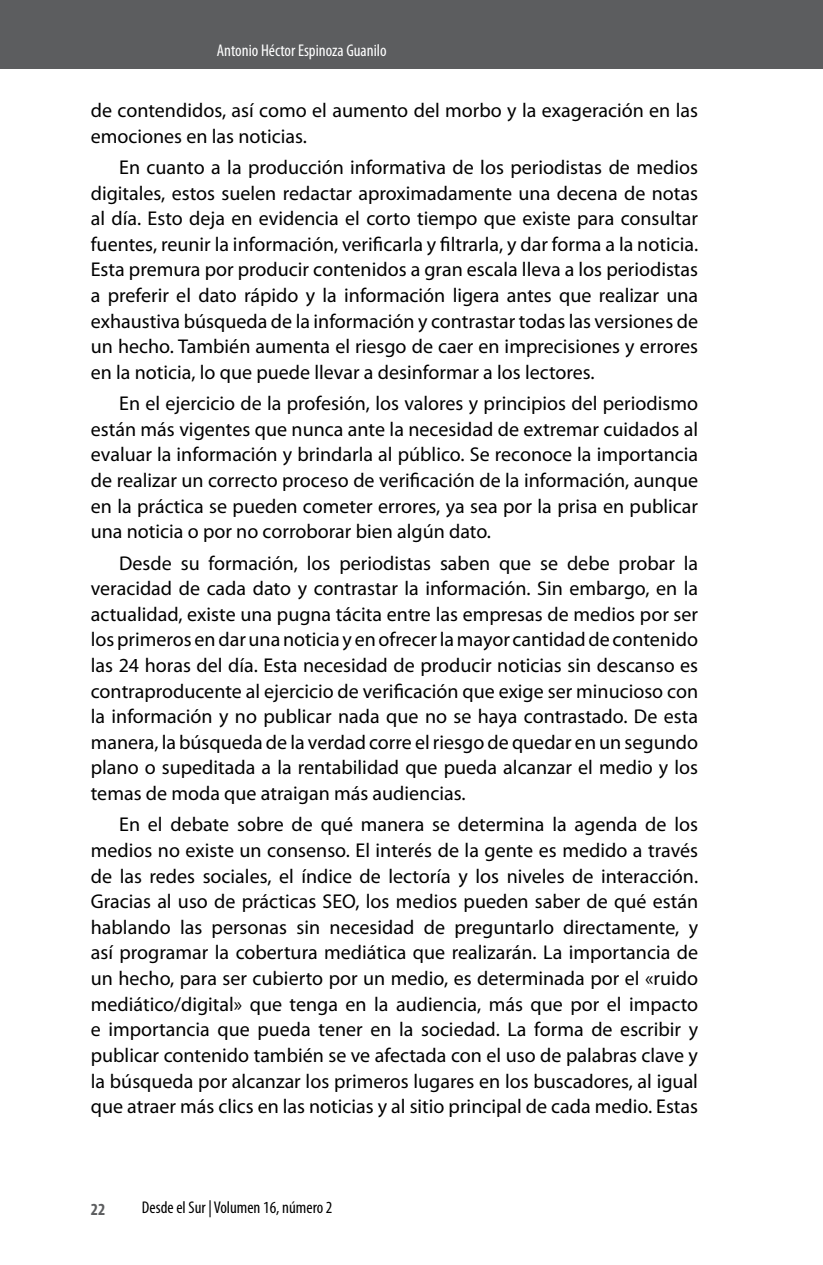
<style>
.page{position:relative;width:823px;height:1265px;background:#fff}
.page>*{position:absolute;margin:0;border:0;box-sizing:border-box;transform-origin:0 0}
.t1{font:20px/25.6px "Myriad Pro";color:#000;text-align:justify}
.t2{font:condensed 17px "Myriad Pro";color:#000}
.t3{font:condensed 17px "Myriad Pro";color:#fff}
.t4{font:700 condensed 17px "Myriad Pro";color:#5c5d5f}
</style>
<div class="page">
<div style="left:0;top:0;width:822px;height:68px;background:#5c5d5f"></div>
<p class="t3" style="left:217px;top:40px;width:171px">Antonio Héctor Espinoza Guanilo</p>
<p class="t1" style="left:91px;top:97px;width:608px">de contendidos, así como el aumento del morbo y la exageración en las emociones en las noticias.</p>
<p class="t1" style="left:91px;top:154px;width:608px;text-indent:28px">En cuanto a la producción informativa de los periodistas de medios digitales, estos suelen redactar aproximadamente una decena de notas al día. Esto deja en evidencia el corto tiempo que existe para consultar fuentes, reunir la información, verificarla y filtrarla, y dar forma a la noticia.<br>Esta premura por producir contenidos a gran escala lleva a los periodistas a preferir el dato rápido y la información ligera antes que realizar una exhaustiva búsqueda de la información y contrastar todas las versiones de un hecho. También aumenta el riesgo de caer en imprecisiones y errores en la noticia, lo que puede llevar a desinformar a los lectores.</p>
<p class="t1" style="left:91px;top:390px;width:608px;text-indent:28px">En el ejercicio de la profesión, los valores y principios del periodismo están más vigentes que nunca ante la necesidad de extremar cuidados al evaluar la información y brindarla al público. Se reconoce la importancia de realizar un correcto proceso de verificación de la información, aunque en la práctica se pueden cometer errores, ya sea por la prisa en publicar una noticia o por no corroborar bien algún dato.</p>
<p class="t1" style="left:91px;top:549px;width:608px;text-indent:28px">Desde su formación, los periodistas saben que se debe probar la veracidad de cada dato y contrastar la información. Sin embargo, en la actualidad, existe una pugna tácita entre las empresas de medios por ser los primeros en dar una noticia y en ofrecer la mayor cantidad de contenido las 24 horas del día. Esta necesidad de producir noticias sin descanso es contraproducente al ejercicio de verificación que exige ser minucioso con la información y no publicar nada que no se haya contrastado. De esta manera, la búsqueda de la verdad corre el riesgo de quedar en un segundo plano o supeditada a la rentabilidad que pueda alcanzar el medio y los temas de moda que atraigan más audiencias.</p>
<p class="t1" style="left:91px;top:811px;width:608px;text-indent:28px">En el debate sobre de qué manera se determina la agenda de los medios no existe un consenso. El interés de la gente es medido a través de las redes sociales, el índice de lectoría y los niveles de interacción.<br>Gracias al uso de prácticas SEO, los medios pueden saber de qué están hablando las personas sin necesidad de preguntarlo directamente, y así programar la cobertura mediática que realizarán. La importancia de un hecho, para ser cubierto por un medio, es determinada por el «ruido mediático/digital» que tenga en la audiencia, más que por el impacto e importancia que pueda tener en la sociedad. La forma de escribir y publicar contenido también se ve afectada con el uso de palabras clave y la búsqueda por alcanzar los primeros lugares en los buscadores, al igual que atraer más clics en las noticias y al sitio principal de cada medio. Estas</p>
<p class="t4" style="left:91px;top:1198px;width:16px">22</p>
<p class="t2" style="left:142px;top:1196px;width:192px">Desde el Sur | Volumen 16, número 2</p>
</div>
